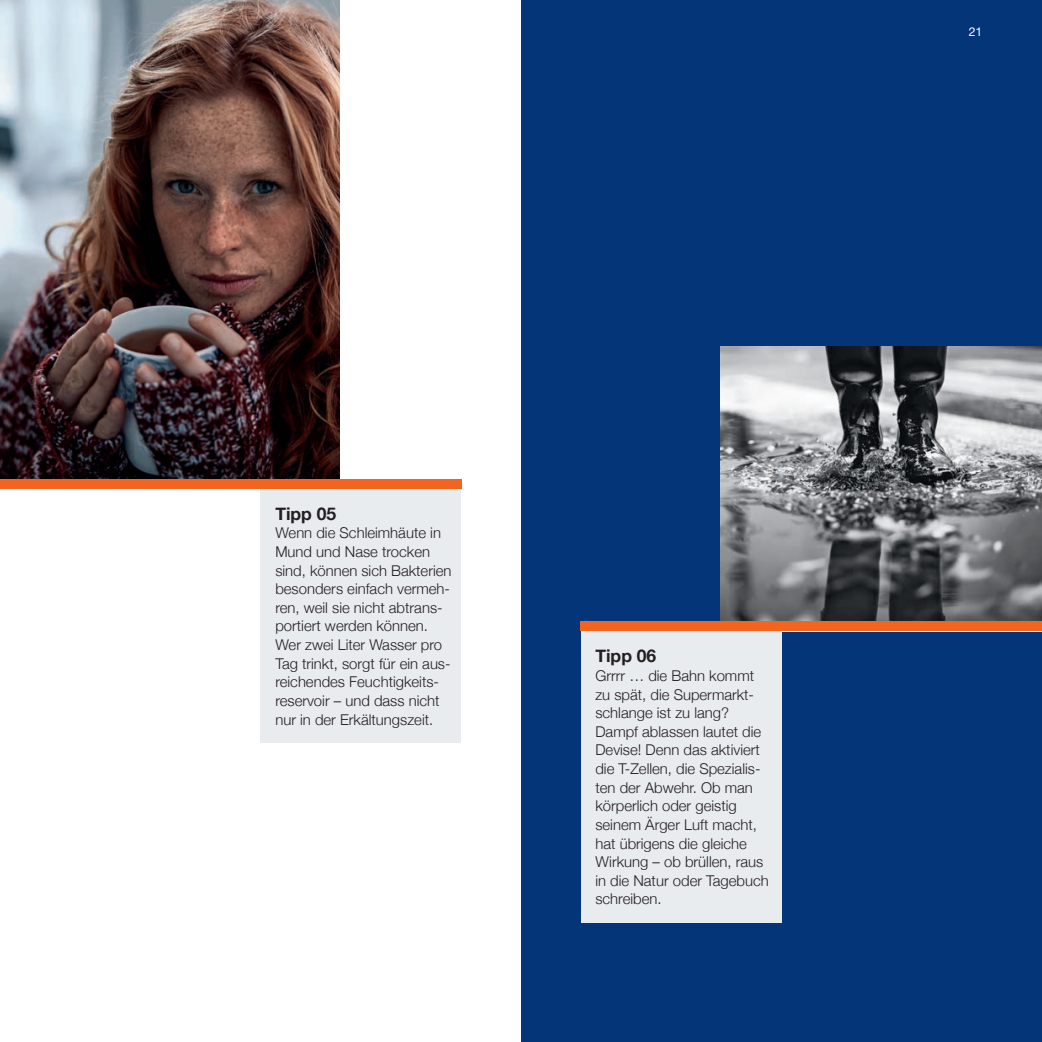
<style>
.page{position:relative;width:1042px;height:1042px;background:#fff}
.page>*{position:absolute;margin:0;border:0;box-sizing:border-box;transform-origin:0 0}
.t1{font:700 17.5px "Helvetica Neue";color:#231f20}
.t2{font:300 14.88px/18.6px "Helvetica Neue";color:#231f20}
.t3{font:12.25px "Helvetica Neue";color:#fff}
</style>
<div class="page">
<div style="left:521px;top:0;width:521px;height:1042px;background:#033578"></div>
<img style="left:0;top:0;width:340px;height:479px">
<img style="left:721px;top:346px;width:321px;height:275px">
<div style="left:260px;top:489px;width:201px;height:254px;background:#e9ecef"></div>
<div style="left:580px;top:631px;width:201px;height:292px;background:#e9ecef"></div>
<div style="left:580px;top:621px;width:462px;height:10px;background:#f36421"></div>
<div style="left:0;top:479px;width:461px;height:10px;background:#f36421"></div>
<p class="t1" style="left:275px;top:503px;width:62px">Tipp 05</p>
<p class="t2" style="left:275px;top:523px;width:178px">Wenn die Schleimhäute in<br>Mund und Nase trocken sind, können sich Bakterien besonders einfach vermeh&shy;ren, weil sie nicht abtrans&shy;portiert werden können.<br>Wer zwei Liter Wasser pro<br>Tag trinkt, sorgt für ein aus&shy;reichendes Feuchtigkeits&shy;reservoir – und dass nicht nur in der Erkältungszeit.</p>
<p class="t1" style="left:595px;top:645px;width:62px">Tipp 06</p>
<p class="t2" style="left:595px;top:665px;width:175px">Grrrr … die Bahn kommt zu spät, die Supermarkt&shy;schlange ist zu lang?<br>Dampf ablassen lautet die<br>Devise! Denn das aktiviert die T-Zellen, die Spezialis&shy;ten der Abwehr. Ob man körperlich oder geistig seinem Ärger Luft macht, hat übrigens die gleiche<br>Wirkung – ob brüllen, raus in die Natur oder Tagebuch schreiben.</p>
<p class="t3" style="left:969px;top:24px;width:15px">21</p>
</div>
